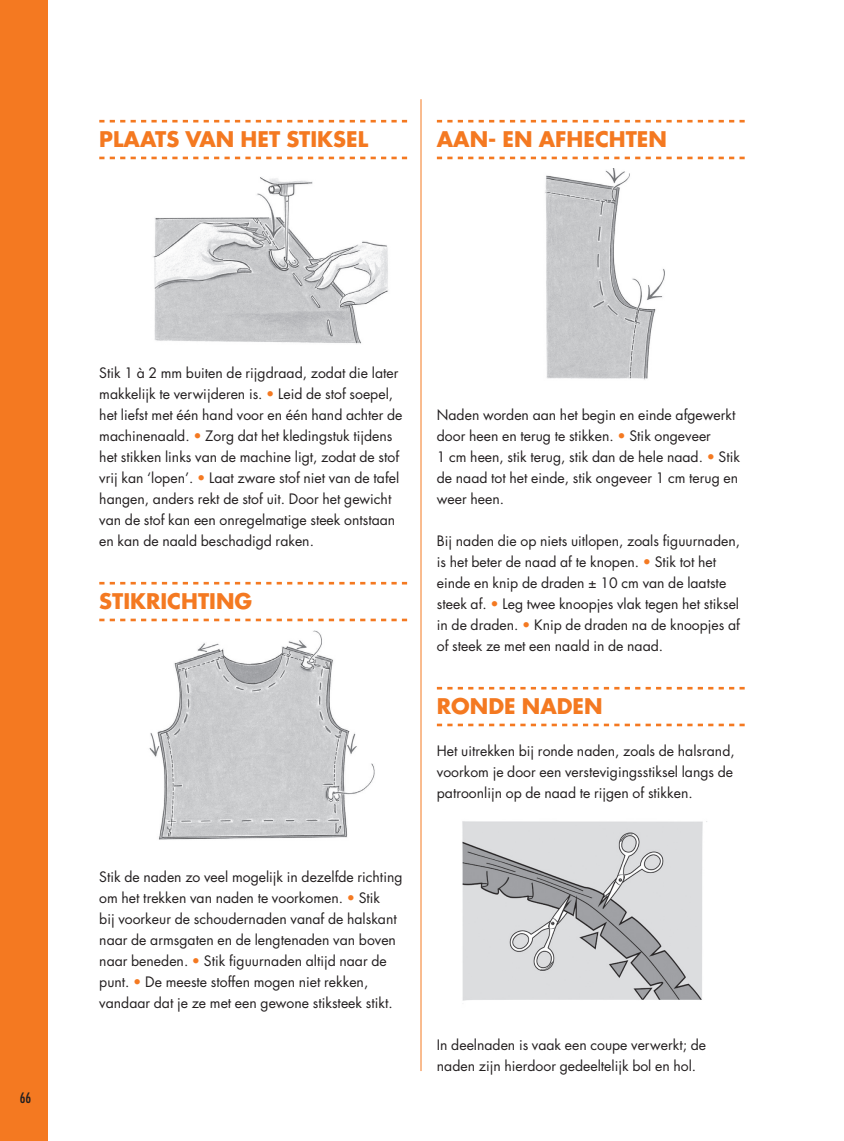
<style>
.page{position:relative;width:844px;height:1141px;background:#fff}
.page>*{position:absolute;margin:0;border:0;box-sizing:border-box;transform-origin:0 0}
.t1{font:700 21px "Futura Std";color:#f47921}
.t2{font:14px/21px "Futura Std";color:#231f20}
.t3{font:condensed 14px "Futura Std";color:#231f20}
.s1{color:#f47921}
</style>
<div class="page">
<hr style="left:420px;top:99px;width:1px;height:972px;background:#f47921">
<div style="left:0;top:0;width:47px;height:1141px;background:#f47921"></div>
<svg style="left:437px;top:120px;width:307px;height:3px"></svg>
<svg style="left:437px;top:157px;width:307px;height:2px"></svg>
<svg style="left:437px;top:687px;width:307px;height:3px"></svg>
<svg style="left:437px;top:724px;width:307px;height:2px"></svg>
<img style="left:545px;top:168px;width:120px;height:212px">
<img style="left:462px;top:821px;width:245px;height:180px">
<svg style="left:99px;top:120px;width:308px;height:3px"></svg>
<svg style="left:99px;top:157px;width:308px;height:2px"></svg>
<svg style="left:99px;top:582px;width:308px;height:3px"></svg>
<svg style="left:99px;top:619px;width:308px;height:2px"></svg>
<img style="left:153px;top:177px;width:235px;height:167px">
<img style="left:149px;top:630px;width:226px;height:210px">
<h1 class="t1" style="left:99px;top:125px;width:270px">PLAATS VAN HET STIKSEL</h1>
<h1 class="t1" style="left:437px;top:125px;width:231px">AAN- EN AFHECHTEN</h1>
<p class="t3" style="left:20px;top:1089px;width:13px">66</p>
<p class="t2" style="left:99px;top:363px;width:305px">stik 1 à 2 mm buiten de rijgdraad, zodat die later makkelijk te verwijderen is. <span class="s1">•</span> leid de stof soepel, het liefst met één hand voor en één hand achter de machinenaald. <span class="s1">•</span> zorg dat het kledingstuk tijdens het stikken links van de machine ligt, zodat de stof vrij kan ‘lopen’. <span class="s1">•</span> laat zware stof niet van de tafel hangen, anders rekt de stof uit. door het gewicht van de stof kan een onregelmatige steek ontstaan en kan de naald beschadigd raken.</p>
<h1 class="t1" style="left:99px;top:587px;width:154px">STIKRICHTING</h1>
<p class="t2" style="left:99px;top:867px;width:305px">stik de naden zo veel mogelijk in dezelfde richting om het trekken van naden te voorkomen. <span class="s1">•</span> stik<br>bij voorkeur de schoudernaden vanaf de halskant naar de armsgaten en de lengtenaden van boven naar beneden. <span class="s1">•</span> stik figuurnaden altijd naar de punt. <span class="s1">•</span> de meeste stoffen mogen niet rekken, vandaar dat je ze met een gewone stiksteek stikt.</p>
<p class="t2" style="left:437px;top:405px;width:304px">naden worden aan het begin en einde afgewerkt door heen en terug te stikken. <span class="s1">•</span> stik ongeveer<br>1 cm heen, stik terug, stik dan de hele naad. <span class="s1">•</span> stik de naad tot het einde, stik ongeveer 1 cm terug en weer heen.</p>
<p class="t2" style="left:437px;top:531px;width:304px">Bij naden die op niets uitlopen, zoals figuurnaden, is het beter de naad af te knopen. <span class="s1">•</span> stik tot het einde en knip de draden ± 10 cm van de laatste steek af. <span class="s1">•</span> leg twee knoopjes vlak tegen het stiksel in de draden. <span class="s1">•</span> Knip de draden na de knoopjes af of steek ze met een naald in de naad.</p>
<h1 class="t1" style="left:437px;top:692px;width:167px">RONDE NADEN</h1>
<p class="t2" style="left:437px;top:741px;width:299px;text-align:justify">Het uitrekken bij ronde naden, zoals de halsrand, voorkom je door een verstevigingsstiksel langs de patroonlijn op de naad te rijgen of stikken.</p>
<p class="t2" style="left:437px;top:1035px;width:271px">in deelnaden is vaak een coupe verwerkt; de naden zijn hierdoor gedeeltelijk bol en hol.</p>
</div>
